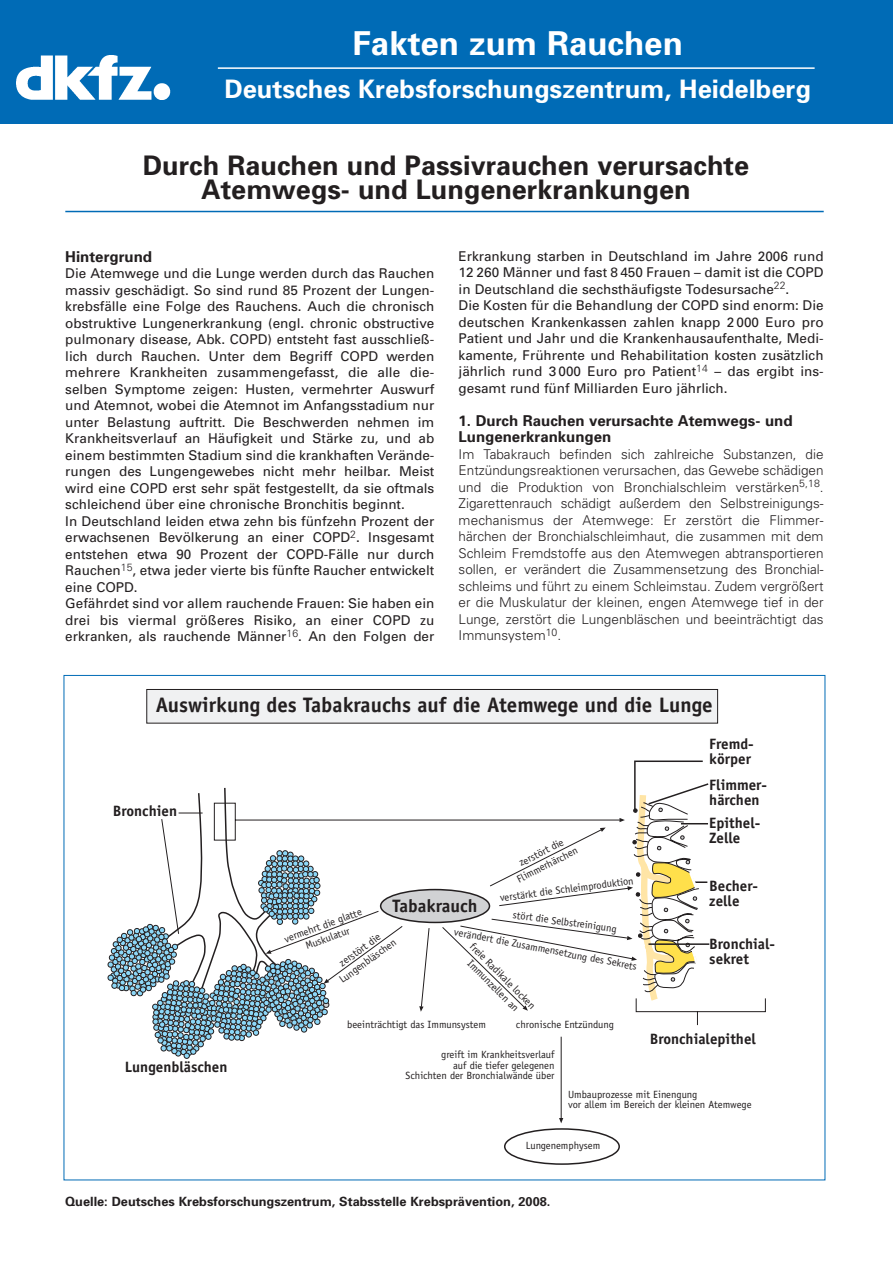
<style>
.page{position:relative;width:893px;height:1263px;background:#fff}
.page>*{position:absolute;margin:0;border:0;box-sizing:border-box;transform-origin:0 0}
.t1{font:700 33px "Univers";color:#fff}
.t2{font:700 27px/24px "Univers";color:#231f20;text-align:center}
.t3{font:700 25.5px "Univers";color:#fff}
.t4{font:700 21px "Officina Sans";color:#231f20}
.t5{font:700 18px "Officina Sans";color:#231f20}
.t6{font:700 15px/15px "Officina Sans";color:#231f20}
.t7{font:700 15px/16.5px "Univers";color:#231f20}
.t8{font:13.5px/16.5px "Univers";color:#231f20}
.t9{font:300 13.5px/16.5px "Univers";color:#231f20;text-align:justify}
.t10{font:700 12.75px "Univers";color:#231f20}
.t11{font:10.5px/13.5px "Officina Sans";color:#231f20;text-align:center}
</style>
<div class="page">
<div style="left:146px;top:689px;width:572px;height:35px;background:#f0f1f2;border:1px solid #231f20"></div>
<div style="left:504px;top:1128px;width:116px;height:37px;border:2px solid #231f20;border-radius:50%"></div>
<svg style="left:107px;top:787px;width:206px;height:272px"></svg>
<svg style="left:161px;top:803px;width:604px;height:223px"></svg>
<svg style="left:442px;top:760px;width:268px;height:251px"></svg>
<div style="left:380px;top:889px;width:110px;height:34px;background:#d1d2d4;border:2px solid #231f20;border-radius:50%"></div>
<hr style="left:561px;top:1037px;width:1px;height:81px;background:#231f20">
<svg style="left:559px;top:1118px;width:4px;height:5px"></svg>
<div style="left:0;top:0;width:892px;height:124px;background:#006bb6"></div>
<img style="left:17px;top:55px;width:154px;height:45px">
<hr style="left:218px;top:67px;width:596px;height:2px;background:#fff">
<hr style="left:65px;top:211px;width:758px;height:1px;background:#006bb6">
<h1 class="t1" style="left:352px;top:31px;width:332px">Fakten zum Rauchen</h1>
<h3 class="t3" style="left:224px;top:80px;width:588px">Deutsches Krebsforschungszentrum, Heidelberg</h3>
<h2 class="t2" style="left:143px;top:156px;width:608px">Durch Rauchen und Passivrauchen verursachte<br>Atemwegs- und Lungenerkrankungen</h2>
<p class="t7" style="left:65px;top:250px;width:88px">Hintergrund</p>
<p class="t8" style="left:65px;top:266px;width:370px">Die Atemwege und die Lunge werden durch das Rauchen massiv geschädigt. So sind rund 85 Prozent der Lungen&shy;krebsfälle eine Folge des Rauchens. Auch die chronisch obstruktive Lungenerkrankung (engl. chronic obstructive pulmonary disease, Abk. COPD) entsteht fast ausschließ&shy;lich durch Rauchen. Unter dem Begriff COPD werden mehrere Krankheiten zusammengefasst, die alle die&shy;selben Symptome zeigen: Husten, vermehrter Auswurf und Atemnot, wobei die Atemnot im Anfangsstadium nur unter Belastung auftritt. Die Beschwerden nehmen im Krankheitsverlauf an Häufigkeit und Stärke zu, und ab einem bestimmten Stadium sind die krankhaften Verände&shy;rungen des Lungengewebes nicht mehr heilbar. Meist wird eine COPD erst sehr spät festgestellt, da sie oftmals schleichend über eine chronische Bronchitis beginnt.<br>In Deutschland leiden etwa zehn bis fünfzehn Prozent der erwachsenen Bevölkerung an einer COPD<sup>2</sup>. Insgesamt entstehen etwa 90 Prozent der COPD-Fälle nur durch Rauchen<sup>15</sup>, etwa jeder vierte bis fünfte Raucher entwickelt eine COPD.<br>Gefährdet sind vor allem rauchende Frauen: Sie haben ein drei bis viermal größeres Risiko, an einer COPD zu erkranken, als rauchende Männer<sup>16</sup>. An den Folgen der</p>
<p class="t8" style="left:458px;top:249px;width:366px">Erkrankung starben in Deutschland im Jahre 2006 rund 12 260 Männer und fast 8 450 Frauen – damit ist die COPD in Deutschland die sechsthäufigste Todesursache<sup>22</sup>.<br>Die Kosten für die Behandlung der COPD sind enorm: Die deutschen Krankenkassen zahlen knapp 2 000 Euro pro Patient und Jahr und die Krankenhausaufenthalte, Medi&shy;kamente, Frührente und Rehabilitation kosten zusätzlich jährlich rund 3 000 Euro pro Patient<sup>14</sup> – das ergibt ins&shy;gesamt rund fünf Milliarden Euro jährlich.</p>
<p class="t7" style="left:458px;top:413px;width:335px">1. Durch Rauchen verursachte Atemwegs- und<br>Lungenerkrankungen</p>
<p class="t9" style="left:458px;top:447px;width:366px">Im Tabakrauch befinden sich zahlreiche Substanzen, die Entzündungsreaktionen verursachen, das Gewebe schädigen und die Produktion von Bronchialschleim verstärken<sup>5,18</sup>.<br>Zigarettenrauch schädigt außerdem den Selbstreinigungs&shy;mechanismus der Atemwege: Er zerstört die Flimmer&shy;härchen der Bronchialschleimhaut, die zusammen mit dem Schleim Fremdstoffe aus den Atemwegen abtransportieren sollen, er verändert die Zusammensetzung des Bronchial&shy;schleims und führt zu einem Schleimstau. Zudem vergrößert er die Muskulatur der kleinen, engen Atemwege tief in der Lunge, zerstört die Lungenbläschen und beeinträchtigt das Immunsystem<sup>10</sup>.</p>
<h3 class="t4" style="left:156px;top:697px;width:558px">Auswirkung des Tabakrauchs auf die Atemwege und die Lunge</h3>
<p class="t6" style="left:113px;top:805px;width:66px">Bronchien</p>
<p class="t6" style="left:125px;top:1060px;width:104px">Lungenbläschen</p>
<p class="t11" style="left:509px;top:862px;width:68px;rotate:-27deg">zerstört die<br>Flimmerhärchen</p>
<p class="t11" style="left:499px;top:892px;width:136px;rotate:-7deg">verstärkt die Schleimproduktion</p>
<h3 class="t5" style="left:392px;top:899px;width:86px">Tabakrauch</h3>
<p class="t11" style="left:282px;top:934px;width:83px;rotate:-20deg">vermehrt die glatte<br>Muskulatur</p>
<p class="t11" style="left:514px;top:909px;width:106px;rotate:8deg">stört die Selbstreinigung</p>
<p class="t11" style="left:455px;top:926px;width:187px;rotate:11deg">verändert die Zusammensetzung des Sekrets</p>
<p class="t11" style="left:329px;top:965px;width:69px;rotate:-36deg">zerstört die<br>Lungenbläschen</p>
<p class="t11" style="left:476px;top:941px;width:89px;rotate:45deg">freie Radikale locken<br>Immunzellen an</p>
<p class="t6" style="left:709px;top:737px;width:46px">Fremd&shy;körper</p>
<p class="t6" style="left:709px;top:778px;width:59px">Flimmer&shy;härchen</p>
<p class="t6" style="left:709px;top:817px;width:53px">Epithel-<br>Zelle</p>
<p class="t6" style="left:709px;top:880px;width:50px">Becher&shy;zelle</p>
<p class="t6" style="left:709px;top:938px;width:67px">Bronchial&shy;sekret</p>
<p class="t11" style="left:347px;top:1018px;width:140px">beeinträchtigt das Immunsystem</p>
<p class="t11" style="left:516px;top:1018px;width:99px">chronische Entzündung</p>
<p class="t11" style="left:405px;top:1050px;width:150px;line-height:10.5px;text-align:right">greift im Krankheitsverlauf<br>auf die tiefer gelegenen<br>Schichten der Bronchialwände über</p>
<p class="t11" style="left:568px;top:1090px;width:185px;line-height:10.5px;text-align:left">Umbauprozesse mit Einengung<br>vor allem im Bereich der kleinen Atemwege</p>
<p class="t11" style="left:525px;top:1140px;width:76px">Lungenemphysem</p>
<p class="t6" style="left:649px;top:1032px;width:108px">Bronchialepithel</p>
<p class="t10" style="left:65px;top:1196px;width:486px">Quelle: Deutsches Krebsforschungszentrum, Stabsstelle Krebsprävention, 2008.</p>
</div>
